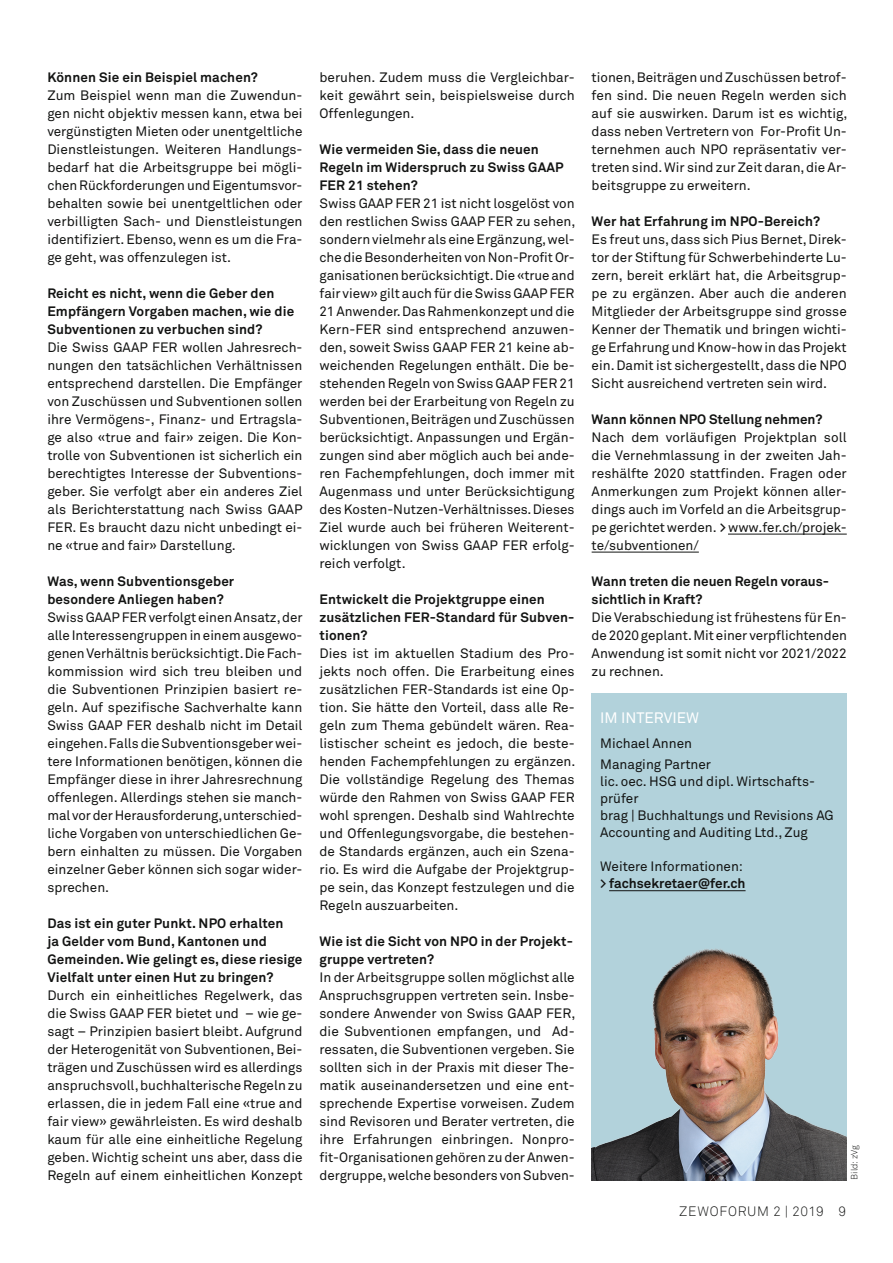
<style>
.page{position:relative;width:893px;height:1263px;background:#fff}
.page>*{position:absolute;margin:0;border:0;box-sizing:border-box;transform-origin:0 0}
.t1{font:15px "Akkurat Std";color:#fff}
.t2{font:13.5px/18px "Akkurat Std";color:#131413;text-align:justify}
.t3{font:700 13.5px/18px "Akkurat";letter-spacing:.01em;color:#131413}
.t4{font:700 13.5px/18px "Akkurat Std";letter-spacing:.005em;color:#131413}
.t5{font:300 13.5px "Akkurat Std";letter-spacing:.05em;color:#131413}
.t6{font:300 9px "Akkurat Std";letter-spacing:.01em;color:#131413}
.s1{font-weight:700}
</style>
<div class="page">
<hr style="left:728px;top:534px;width:119px;height:1px;background:#131413">
<hr style="left:592px;top:552px;width:107px;height:1px;background:#131413">
<div style="left:592px;top:694px;width:255px;height:486px;background:#b2d2db"></div>
<hr style="left:609px;top:890px;width:137px;height:1px;background:#131413">
<img style="left:592px;top:948px;width:255px;height:232px">
<p class="t3" style="left:47px;top:68px;width:212px">Können Sie ein Beispiel machen?</p>
<p class="t2" style="left:47px;top:86px;width:257px">Zum Beispiel wenn man die Zuwendun&shy;gen nicht objektiv messen kann, etwa bei vergünstigten Mieten oder unentgeltliche Dienstleistungen. Weiteren Handlungs&shy;bedarf hat die Arbeitsgruppe bei mögli&shy;chen Rückforderungen und Eigentumsvor&shy;behalten sowie bei unentgeltlichen oder verbilligten Sach- und Dienstleistungen identifiziert. Ebenso, wenn es um die Fra&shy;ge geht, was offenzulegen ist.</p>
<p class="t4" style="left:47px;top:284px;width:248px">Reicht es nicht, wenn die Geber den<br>Empfängern Vorgaben machen, wie die<br>Subventionen zu verbuchen sind?</p>
<p class="t2" style="left:47px;top:338px;width:257px">Die Swiss GAAP FER wollen Jahresrech&shy;nungen den tatsächlichen Verhältnissen entsprechend darstellen. Die Empfänger von Zuschüssen und Subventionen sollen ihre Vermögens-, Finanz- und Ertragsla&shy;ge also «true and fair» zeigen. Die Kon&shy;trolle von Subventionen ist sicherlich ein berechtigtes Interesse der Subventions&shy;geber. Sie verfolgt aber ein anderes Ziel als Berichterstattung nach Swiss GAAP FER. Es braucht dazu nicht unbedingt ei&shy;ne «true and fair» Darstellung.</p>
<p class="t4" style="left:47px;top:572px;width:188px">Was, wenn Subventionsgeber besondere Anliegen haben?</p>
<p class="t2" style="left:47px;top:608px;width:257px">Swiss GAAP FER verfolgt einen Ansatz, der alle Interessengruppen in einem ausgewo&shy;genen Verhältnis berücksichtigt. Die Fach&shy;kommission wird sich treu bleiben und die Subventionen Prinzipien basiert re&shy;geln. Auf spezifische Sachverhalte kann Swiss GAAP FER deshalb nicht im Detail eingehen. Falls die Subventionsgeber wei&shy;tere Informationen benötigen, können die Empfänger diese in ihrer Jahresrechnung offenlegen. Allerdings stehen sie manch&shy;mal vor der Herausforderung, unterschied&shy;liche Vorgaben von unterschiedlichen Ge&shy;bern einhalten zu müssen. Die Vorgaben einzelner Geber können sich sogar wider&shy;sprechen.</p>
<p class="t3" style="left:47px;top:914px;width:257px">Das ist ein guter Punkt. NPO erhalten<br>ja Gelder vom Bund, Kantonen und Gemeinden. Wie gelingt es, diese riesige Vielfalt unter einen Hut zu bringen?</p>
<p class="t2" style="left:47px;top:986px;width:257px">Durch ein einheitliches Regelwerk, das die Swiss GAAP FER bietet und – wie ge&shy;sagt – Prinzipien basiert bleibt. Aufgrund der Heterogenität von Subventionen, Bei&shy;trägen und Zuschüssen wird es allerdings anspruchsvoll, buchhalterische Regeln zu erlassen, die in jedem Fall eine «true and fair view» gewährleisten. Es wird deshalb kaum für alle eine einheitliche Regelung geben. Wichtig scheint uns aber, dass die Regeln auf einem einheitlichen Konzept</p>
<p class="t2" style="left:319px;top:68px;width:257px">beruhen. Zudem muss die Vergleichbar&shy;keit gewährt sein, beispielsweise durch Offenlegungen.</p>
<p class="t3" style="left:319px;top:140px;width:246px">Wie vermeiden Sie, dass die neuen<br>Regeln im Widerspruch zu Swiss GAAP<br>FER 21 stehen?</p>
<p class="t2" style="left:319px;top:194px;width:257px">Swiss GAAP FER 21 ist nicht losgelöst von den restlichen Swiss GAAP FER zu sehen, sondern vielmehr als eine Ergänzung, wel&shy;che die Besonderheiten von Non-Profit Or&shy;ganisationen berücksichtigt. Die «true and fair view» gilt auch für die Swiss GAAP FER 21 Anwender. Das Rahmenkonzept und die Kern-FER sind entsprechend anzuwen&shy;den, soweit Swiss GAAP FER 21 keine ab&shy;weichenden Regelungen enthält. Die be&shy;stehenden Regeln von Swiss GAAP FER 21 werden bei der Erarbeitung von Regeln zu Subventionen, Beiträgen und Zuschüssen berücksichtigt. Anpassungen und Ergän&shy;zungen sind aber möglich auch bei ande&shy;ren Fachempfehlungen, doch immer mit Augenmass und unter Berücksichtigung des Kosten-Nutzen-Verhältnisses. Dieses Ziel wurde auch bei früheren Weiterent&shy;wicklungen von Swiss GAAP FER erfolg&shy;reich verfolgt.</p>
<p class="t3" style="left:319px;top:590px;width:256px">Entwickelt die Projektgruppe einen zusätzlichen FER-Standard für Subven&shy;tionen?</p>
<p class="t2" style="left:319px;top:644px;width:257px">Dies ist im aktuellen Stadium des Pro&shy;jekts noch offen. Die Erarbeitung eines zusätzlichen FER-Standards ist eine Op&shy;tion. Sie hätte den Vorteil, dass alle Re&shy;geln zum Thema gebündelt wären. Rea&shy;listischer scheint es jedoch, die beste&shy;henden Fachempfehlungen zu ergänzen.<br>Die vollständige Regelung des Themas würde den Rahmen von Swiss GAAP FER wohl sprengen. Deshalb sind Wahlrechte und Offenlegungsvorgabe, die bestehen&shy;de Standards ergänzen, auch ein Szena&shy;rio. Es wird die Aufgabe der Projektgrup&shy;pe sein, das Konzept festzulegen und die Regeln auszuarbeiten.</p>
<p class="t3" style="left:319px;top:932px;width:255px">Wie ist die Sicht von NPO in der Projekt&shy;gruppe vertreten?</p>
<p class="t2" style="left:319px;top:968px;width:257px">In der Arbeitsgruppe sollen möglichst alle Anspruchsgruppen vertreten sein. Insbe&shy;sondere Anwender von Swiss GAAP FER, die Subventionen empfangen, und Ad&shy;ressaten, die Subventionen vergeben. Sie sollten sich in der Praxis mit dieser The&shy;matik auseinandersetzen und eine ent&shy;sprechende Expertise vorweisen. Zudem sind Revisoren und Berater vertreten, die ihre Erfahrungen einbringen. Nonpro&shy;fit-Organisationen gehören zu der Anwen&shy;dergruppe, welche besonders von Subven-</p>
<p class="t2" style="left:592px;top:68px;width:257px">tionen, Beiträgen und Zuschüssen betrof&shy;fen sind. Die neuen Regeln werden sich auf sie auswirken. Darum ist es wichtig, dass neben Vertretern von For-Profit Un&shy;ternehmen auch NPO repräsentativ ver&shy;treten sind. Wir sind zur Zeit daran, die Ar&shy;beitsgruppe zu erweitern.</p>
<p class="t3" style="left:592px;top:212px;width:230px">Wer hat Erfahrung im NPO-Bereich?</p>
<p class="t2" style="left:592px;top:230px;width:257px">Es freut uns, dass sich Pius Bernet, Direk&shy;tor der Stiftung für Schwerbehinderte Lu&shy;zern, bereit erklärt hat, die Arbeitsgrup&shy;pe zu ergänzen. Aber auch die anderen Mitglieder der Arbeitsgruppe sind grosse Kenner der Thematik und bringen wichti&shy;ge Erfahrung und Know-how in das Projekt ein. Damit ist sichergestellt, dass die NPO Sicht ausreichend vertreten sein wird.</p>
<p class="t4" style="left:592px;top:410px;width:232px">Wann können NPO Stellung nehmen?</p>
<p class="t2" style="left:592px;top:428px;width:257px">Nach dem vorläufigen Projektplan soll die Vernehmlassung in der zweiten Jah&shy;reshälfte 2020 stattfinden. Fragen oder Anmerkungen zum Projekt können aller&shy;dings auch im Vorfeld an die Arbeitsgrup&shy;pe gerichtet werden. <span class="s1">&gt;</span>www.fer.ch/projek&shy;te/subventionen/</p>
<p class="t4" style="left:592px;top:572px;width:239px">Wann treten die neuen Regeln voraus&shy;sichtlich in Kraft?</p>
<p class="t2" style="left:592px;top:608px;width:257px">Die Verabschiedung ist frühestens für En&shy;de 2020 geplant. Mit einer verpflichtenden Anwendung ist somit nicht vor 2021/2022 zu rechnen.</p>
<p class="t1" style="left:600px;top:709px;width:100px">IM INTERVIEW</p>
<p class="t2" style="left:600px;top:733px;width:112px;line-height:21.3px">Michael Annen<br>Managing Partner</p>
<p class="t2" style="left:600px;top:774px;width:235px;line-height:17px;text-align:left">lic. oec. HSG und dipl. Wirtschafts&shy;prüfer<br>brag | Buchhaltungs und Revisions AG<br>Accounting and Auditing Ltd., Zug</p>
<p class="t2" style="left:600px;top:858px;width:144px">Weitere Informationen:</p>
<p class="t4" style="left:600px;top:875px;width:147px">&gt; fachsekretaer@fer.ch</p>
<p class="t6" style="left:849px;top:1180px;width:36px;rotate:-90deg">Bild: zVg</p>
<p class="t5" style="left:679px;top:1203px;width:168px">ZEWOFORUM 2 | 2019 9</p>
</div>
